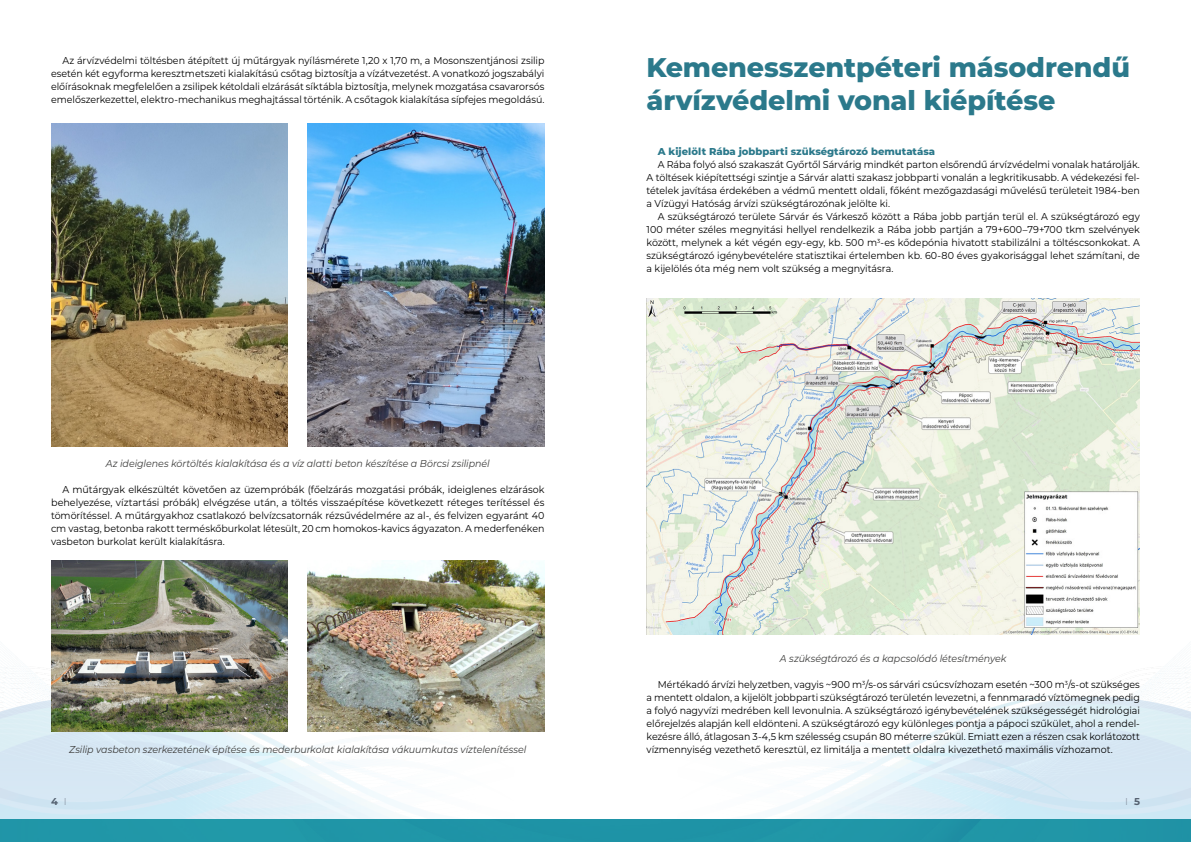
<style>
.page{position:relative;width:1191px;height:842px;background:#fff}
.page>*{position:absolute;margin:0;border:0;box-sizing:border-box;transform-origin:0 0}
.t1{font:800 27px/32.4px "Montserrat";letter-spacing:-.005em;color:#2b798b}
.t2{font:10px/13px "Montserrat";letter-spacing:-.005em;color:#000;text-align:justify;scale:.95 1}
.t3{font:italic 10px "Montserrat";letter-spacing:-.005em;color:#3c3c3b;scale:.95 1}
.t4{font:800 10px "Montserrat";color:#2b798b}
.t5{font:700 10px "Montserrat";color:#566271}
.t6{font:300 10px "Montserrat";color:#7c8795}
.s1{font-weight:300;color:#7c8795}
.s2{font-weight:700;color:#566271}
</style>
<div class="page">
<img style="left:0;top:619px;width:1191px;height:200px">
<div style="left:0;top:819px;width:1191px;height:23px;background:#2095a7"></div>
<img style="left:51px;top:123px;width:237px;height:323px">
<img style="left:646px;top:298px;width:494px;height:336px">
<img style="left:51px;top:561px;width:237px;height:170px">
<img style="left:308px;top:561px;width:236px;height:170px">
<img style="left:308px;top:123px;width:236px;height:323px">
<p class="t2" style="left:51px;top:54px;width:521px;text-indent:11px">Az árvízvédelmi töltésben átépített új műtárgyak nyílásmérete 1,20 x 1,70 m, a Mosonszentjánosi zsilip esetén két egyforma keresztmetszeti kialakítású csőtag biztosítja a vízátvezetést. A vonatkozó jogszabályi előírásoknak megfelelően a zsilipek kétoldali elzárását síktábla biztosítja, melynek mozgatása csavarorsós emelőszerkezettel, elektro-mechanikus meghajtással történik. A csőtagok kialakítása sípfejes megoldású.</p>
<p class="t3" style="left:106px;top:457px;width:406px">Az ideiglenes körtöltés kialakítása és a víz alatti beton készítése a Börcsi zsilipnél</p>
<p class="t2" style="left:51px;top:483px;width:521px;text-indent:11px">A műtárgyak elkészültét követően az üzempróbák (főelzárás mozgatási próbák, ideiglenes elzárások behelyezése, víztartási próbák) elvégzése után, a töltés visszaépítése következett réteges terítéssel és tömörítéssel. A műtárgyakhoz csatlakozó belvízcsatornák rézsűvédelmére az al-, és felvizen egyaránt 40 cm vastag, betonba rakott terméskőburkolat létesült, 20 cm homokos-kavics ágyazaton. A mederfenéken vasbeton burkolat került kialakításra.</p>
<p class="t3" style="left:69px;top:743px;width:483px">Zsilip vasbeton szerkezetének építése és mederburkolat kialakítása vákuumkutas víztelenítéssel</p>
<h1 class="t1" style="left:646px;top:50px;width:485px">Kemenesszentpéteri másodrendű árvízvédelmi vonal kiépítése</h1>
<p class="t4" style="left:658px;top:144px;width:279px">A kijelölt Rába jobbparti szükségtározó bemutatása</p>
<p class="t2" style="left:646px;top:158px;width:521px;text-indent:11px">A Rába folyó alsó szakaszát Győrtől Sárvárig mindkét parton elsőrendű árvízvédelmi vonalak határolják.<br>A töltések kiépítettségi szintje a Sárvár alatti szakasz jobbparti vonalán a legkritikusabb. A védekezési fel&shy;tételek javítása érdekében a védmű mentett oldali, főként mezőgazdasági művelésű területeit 1984-ben a Vízügyi Hatóság árvízi szükségtározónak jelölte ki.</p>
<p class="t2" style="left:646px;top:210px;width:521px;text-indent:11px">A szükségtározó területe Sárvár és Várkesző között a Rába jobb partján terül el. A szükségtározó egy 100 méter széles megnyitási hellyel rendelkezik a Rába jobb partján a 79+600–79+700 tkm szelvények között, melynek a két végén egy-egy, kb. 500 m<sup>3</sup> -es kődepónia hivatott stabilizálni a töltéscsonkokat. A szükségtározó igénybevételére statisztikai értelemben kb. 60-80 éves gyakorisággal lehet számítani, de a kijelölés óta még nem volt szükség a megnyitásra.</p>
<p class="t3" style="left:780px;top:652px;width:240px">A szükségtározó és a kapcsolódó létesítmények</p>
<p class="t2" style="left:646px;top:678px;width:521px;text-indent:11px">Mértékadó árvízi helyzetben, vagyis ~900 m<sup>3</sup>/s-os sárvári csúcsvízhozam esetén ~300 m<sup>3</sup>/s-ot szükséges a mentett oldalon, a kijelölt jobbparti szükségtározó területén levezetni, a fennmaradó víztömegnek pedig a folyó nagyvízi medrében kell levonulnia. A szükségtározó igénybevételének szükségességét hidrológiai előrejelzés alapján kell eldönteni. A szükségtározó egy különleges pontja a pápoci szűkület, ahol a rendel&shy;kezésre álló, átlagosan 3 -4,5 km szélesség csupán 80 méterre szűkül. Emiatt ezen a részen csak korlátozott vízmennyiség vezethető keresztül, ez limitálja a mentett oldalra kivezethető maximális vízhozamot.</p>
<p class="t5" style="left:51px;top:794px;width:17px">4 <span class="s1">I</span></p>
<p class="t6" style="left:1125px;top:795px;width:16px">I <span class="s2">5</span></p>
</div>
